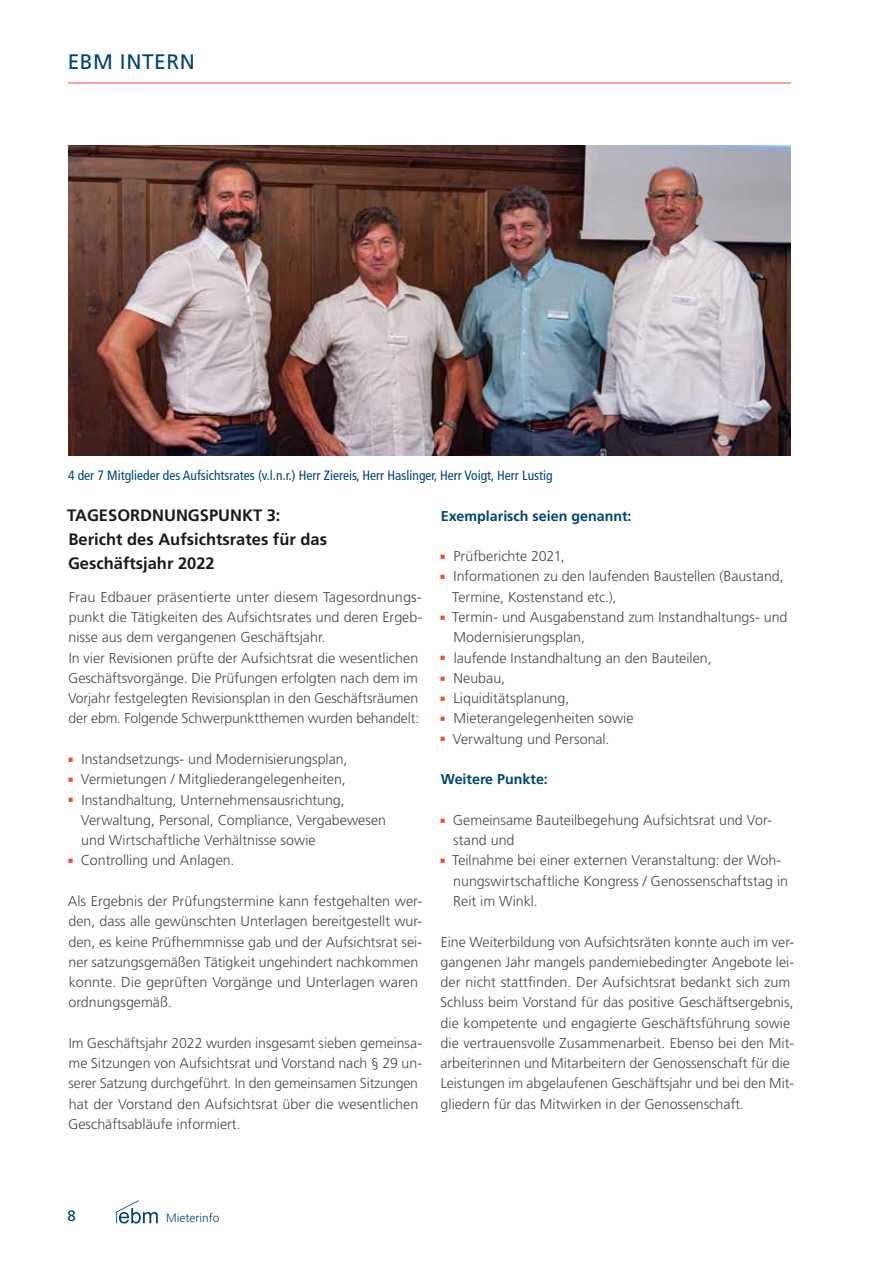
<style>
.page{position:relative;width:893px;height:1263px;background:#fff}
.page>*{position:absolute;margin:0;border:0;box-sizing:border-box;transform-origin:0 0}
.t1{font:21px "Frutiger LT Std";letter-spacing:.025em;color:#004573}
.t2{font:700 16.5px/24px "Frutiger LT Std";color:#1a1a18}
.t3{font:15px "Frutiger LT Std";color:#004573}
.t4{font:300 14.25px/20.2px "Frutiger LT Std";color:#494948}
.t5{font:700 14.25px "Frutiger LT Std";color:#004573}
.t6{font:condensed 13.5px "Frutiger LT Std";color:#004573}
.t7{font:300 12px "Frutiger LT Std";color:#004573}
.s1{color:#ea532e}
</style>
<div class="page">
<hr style="left:68px;top:83px;width:723px;height:1px;background:#ea532e">
<svg style="left:116px;top:1200px;width:42px;height:23px"></svg>
<img style="left:68px;top:145px;width:723px;height:310px">
<h1 class="t1" style="left:68px;top:49px;width:129px">EBM INTERN</h1>
<p class="t6" style="left:68px;top:467px;width:486px">4 der 7 Mitglieder des Aufsichtsrates (v.l.n.r.) Herr Ziereis, Herr Haslinger, Herr Voigt, Herr Lustig</p>
<p class="t2" style="left:67px;top:503px;width:261px">TAGESORDNUNGSPUNKT 3:<br>Bericht des Aufsichtsrates für das<br>Geschäftsjahr 2022</p>
<p class="t4" style="left:68px;top:587px;width:356px">Frau Edbauer präsentierte unter diesem Tagesordnungs&shy;punkt die Tätigkeiten des Aufsichtsrates und deren Ergeb&shy;nisse aus dem vergangenen Geschäftsjahr.<br>In vier Revisionen prüfte der Aufsichtsrat die wesentlichen Geschäftsvorgänge. Die Prüfungen erfolgten nach dem im Vorjahr festgelegten Revisionsplan in den Geschäftsräumen der ebm. Folgende Schwerpunktthemen wurden behandelt:</p>
<p class="t4" style="left:67px;top:749px;width:282px"><span class="s1">▪</span> Instandsetzungs- und Modernisierungsplan,</p>
<p class="t4" style="left:67px;top:769px;width:280px"><span class="s1">▪</span> Vermietungen / Mitgliederangelegenheiten,</p>
<p class="t4" style="left:81px;top:790px;width:307px;text-indent:-13px"><span class="s1">▪</span> Instandhaltung, Unternehmensausrichtung,<br>Verwaltung, Personal, Compliance, Vergabewesen und Wirtschaftliche Verhältnisse sowie</p>
<p class="t4" style="left:67px;top:850px;width:169px"><span class="s1">▪</span> Controlling und Anlagen.</p>
<p class="t4" style="left:68px;top:891px;width:356px">Als Ergebnis der Prüfungstermine kann festgehalten wer&shy;den, dass alle gewünschten Unterlagen bereitgestellt wur&shy;den, es keine Prüfhemmnisse gab und der Aufsichtsrat sei&shy;ner satzungsgemäßen Tätigkeit ungehindert nachkommen konnte. Die geprüften Vorgänge und Unterlagen waren ordnungsgemäß.</p>
<p class="t4" style="left:68px;top:1033px;width:355px">Im Geschäftsjahr 2022 wurden insgesamt sieben gemeinsa&shy;me Sitzungen von Aufsichtsrat und Vorstand nach § 29 un&shy;serer Satzung durchgeführt. In den gemeinsamen Sitzungen hat der Vorstand den Aufsichtsrat über die wesentlichen Geschäftsabläufe informiert.</p>
<p class="t5" style="left:441px;top:507px;width:192px">Exemplarisch seien genannt:</p>
<p class="t4" style="left:439px;top:546px;width:127px"><span class="s1">▪</span> Prüfberichte 2021,</p>
<p class="t4" style="left:452px;top:566px;width:333px;text-indent:-13px"><span class="s1">▪</span> Informationen zu den laufenden Baustellen (Baustand,<br>Termine, Kostenstand etc.),</p>
<p class="t4" style="left:453px;top:607px;width:336px;text-indent:-14px"><span class="s1">▪</span> Termin- und Ausgabenstand zum Instandhaltungs- und<br>Modernisierungsplan,</p>
<p class="t4" style="left:439px;top:648px;width:274px"><span class="s1">▪</span> laufende Instandhaltung an den Bauteilen,</p>
<p class="t4" style="left:439px;top:668px;width:67px"><span class="s1">▪</span> Neubau,</p>
<p class="t4" style="left:439px;top:688px;width:131px"><span class="s1">▪</span> Liquiditätsplanung,</p>
<p class="t4" style="left:439px;top:708px;width:196px"><span class="s1">▪</span> Mieterangelegenheiten sowie</p>
<p class="t4" style="left:439px;top:729px;width:172px"><span class="s1">▪</span> Verwaltung und Personal.</p>
<p class="t5" style="left:441px;top:771px;width:109px">Weitere Punkte:</p>
<p class="t4" style="left:453px;top:810px;width:320px;text-indent:-14px"><span class="s1">▪</span> Gemeinsame Bauteilbegehung Aufsichtsrat und Vor&shy;stand und</p>
<p class="t4" style="left:453px;top:850px;width:336px;text-indent:-14px"><span class="s1">▪</span> Teilnahme bei einer externen Veranstaltung: der Woh&shy;nungswirtschaftliche Kongress / Genossenschaftstag in<br>Reit im Winkl.</p>
<p class="t4" style="left:440px;top:932px;width:356px">Eine Weiterbildung von Aufsichtsräten konnte auch im ver&shy;gangenen Jahr mangels pandemiebedingter Angebote lei&shy;der nicht stattfinden. Der Aufsichtsrat bedankt sich zum Schluss beim Vorstand für das positive Geschäftsergebnis, die kompetente und engagierte Geschäftsführung sowie die vertrauensvolle Zusammenarbeit. Ebenso bei den Mit&shy;arbeiterinnen und Mitarbeitern der Genossenschaft für die Leistungen im abgelaufenen Geschäftsjahr und bei den Mit&shy;gliedern für das Mitwirken in der Genossenschaft.</p>
<p class="t3" style="left:67px;top:1207px;width:10px">8</p>
<p class="t7" style="left:166px;top:1210px;width:55px">Mieterinfo</p>
</div>
